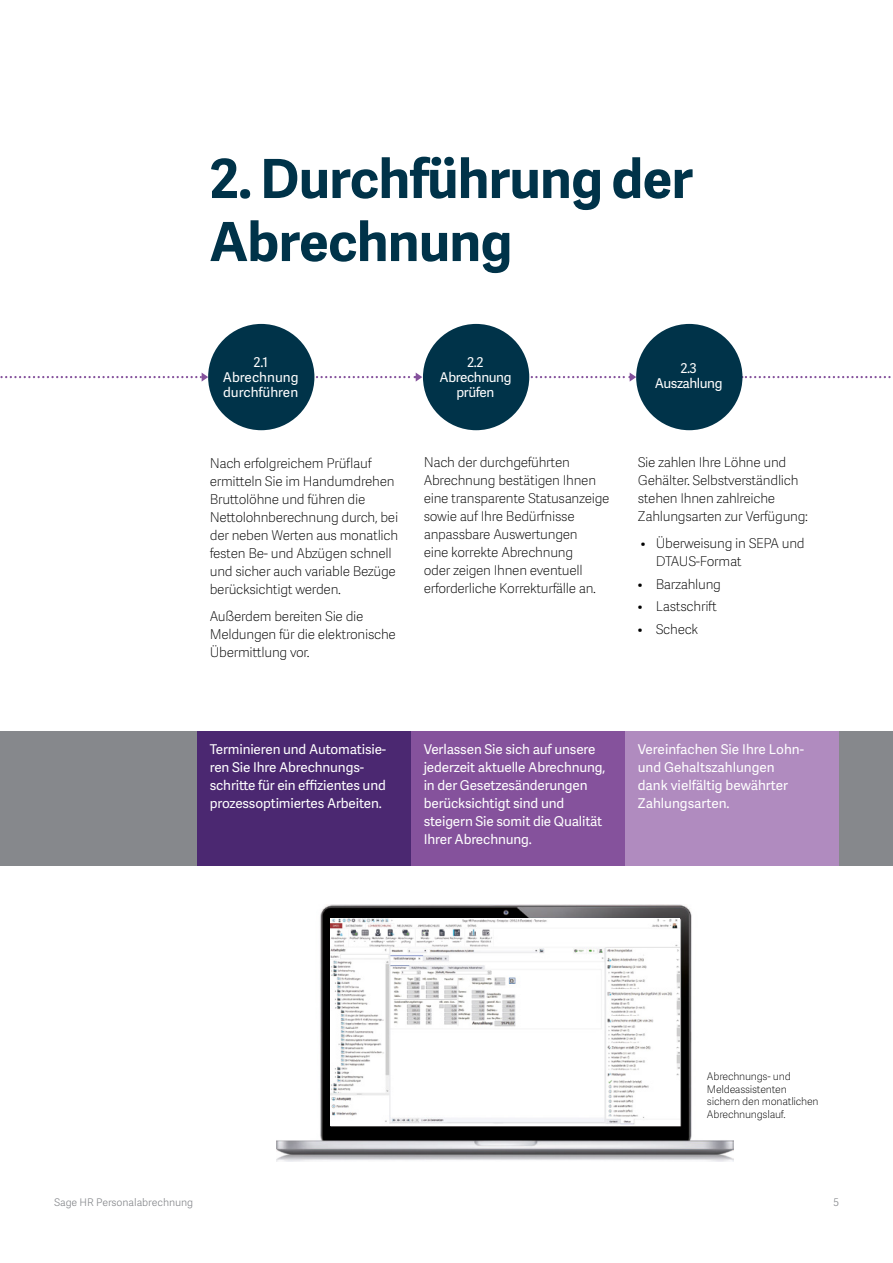
<style>
.page{position:relative;width:893px;height:1263px;background:#fff}
.page>*{position:absolute;margin:0;border:0;box-sizing:border-box;transform-origin:0 0}
.t1{font:700 54px/63px "Adelle Sans SAGE";letter-spacing:-.01em;color:#003349}
.t2{font:13.5px/18px "Adelle Sans SAGE Th";letter-spacing:-.02em;color:#000}
.t3{font:13.5px/18px "Adelle Sans SAGE";letter-spacing:-.01em;color:#fff}
.t4{font:13.5px/15px "Adelle Sans SAGE";letter-spacing:-.03em;color:#fff;text-align:center}
.t5{font:10.5px/12.6px "Adelle Sans SAGE Th";letter-spacing:-.02em;color:#000}
.t6{font:10.5px "Adelle Sans SAGE Lt";letter-spacing:-.005em;color:#86888c}
</style>
<div class="page">
<svg style="left:314px;top:373px;width:108px;height:9px"></svg>
<svg style="left:742px;top:376px;width:149px;height:2px"></svg>
<div style="left:208px;top:324px;width:106px;height:106px;background:#003349;border-radius:50%"></div>
<div style="left:636px;top:324px;width:106px;height:106px;background:#003349;border-radius:50%"></div>
<svg style="left:0;top:373px;width:208px;height:9px"></svg>
<svg style="left:529px;top:373px;width:107px;height:9px"></svg>
<div style="left:423px;top:324px;width:106px;height:106px;background:#003349;border-radius:50%"></div>
<img style="left:277px;top:904px;width:456px;height:258px">
<img style="left:330px;top:919px;width:349px;height:206px">
<div style="left:0;top:731px;width:893px;height:135px;background:#86888c"></div>
<div style="left:197px;top:731px;width:214px;height:135px;background:#4b2871"></div>
<div style="left:625px;top:731px;width:214px;height:135px;background:#b08bbf"></div>
<div style="left:411px;top:731px;width:214px;height:135px;background:#85529c"></div>
<h1 class="t1" style="left:210px;top:145px;width:485px">2. Durchführung der<br>Abrechnung</h1>
<p class="t3" style="left:223px;top:354px;width:77px;line-height:15px;text-align:center">2.1<br>Abrechnung durchführen</p>
<p class="t4" style="left:655px;top:360px;width:69px">2.3<br>Auszahlung</p>
<p class="t4" style="left:439px;top:354px;width:74px">2.2<br>Abrechnung prüfen</p>
<p class="t2" style="left:210px;top:453px;width:190px">Nach erfolgreichem Prüflauf ermitteln Sie im Handumdrehen<br>Bruttolöhne und führen die<br>Nettolohnberechnung durch, bei der neben Werten aus monatlich festen Be- und Abzügen schnell und sicher auch variable Bezüge berücksichtigt werden.</p>
<p class="t2" style="left:210px;top:606px;width:188px">Außerdem bereiten Sie die<br>Meldungen für die elektronische<br>Übermittlung vor.</p>
<p class="t2" style="left:424px;top:453px;width:187px">Nach der durchgeführten<br>Abrechnung bestätigen Ihnen eine transparente Statusanzeige sowie auf Ihre Bedürfnisse anpassbare Auswertungen<br>eine korrekte Abrechnung<br>oder zeigen Ihnen eventuell erforderliche Korrekturfälle an.</p>
<p class="t2" style="left:638px;top:453px;width:172px">Sie zahlen Ihre Löhne und<br>Gehälter. Selbstverständlich stehen Ihnen zahlreiche<br>Zahlungsarten zur Verfügung:</p>
<p class="t2" style="left:656px;top:534px;width:151px;text-indent:-15px">• Überweisung in SEPA und<br>DTAUS-Format</p>
<p class="t2" style="left:638px;top:575px;width:85px">• Barzahlung</p>
<p class="t2" style="left:638px;top:597px;width:81px">• Lastschrift</p>
<p class="t2" style="left:638px;top:620px;width:62px">• Scheck</p>
<p class="t3" style="left:210px;top:740px;width:178px">Terminieren und Automatisie&shy;ren Sie Ihre Abrechnungs&shy;schritte für ein effizientes und prozessoptimiertes Arbeiten.</p>
<p class="t3" style="left:638px;top:740px;width:168px">Vereinfachen Sie Ihre Lohn&shy;und Gehaltszahlungen dank vielfältig bewährter<br>Zahlungsarten.</p>
<p class="t3" style="left:424px;top:740px;width:183px">Verlassen Sie sich auf unsere jederzeit aktuelle Abrechnung, in der Gesetzesänderungen berücksichtigt sind und steigern Sie somit die Qualität<br>Ihrer Abrechnung.</p>
<p class="t5" style="left:707px;top:1070px;width:113px">Abrechnungs- und<br>Meldeassistenten sichern den monatlichen<br>Abrechnungslauf.</p>
<p class="t6" style="left:54px;top:1195px;width:141px">Sage HR Personalabrechnung</p>
<p class="t6" style="left:833px;top:1195px;width:7px">5</p>
</div>
